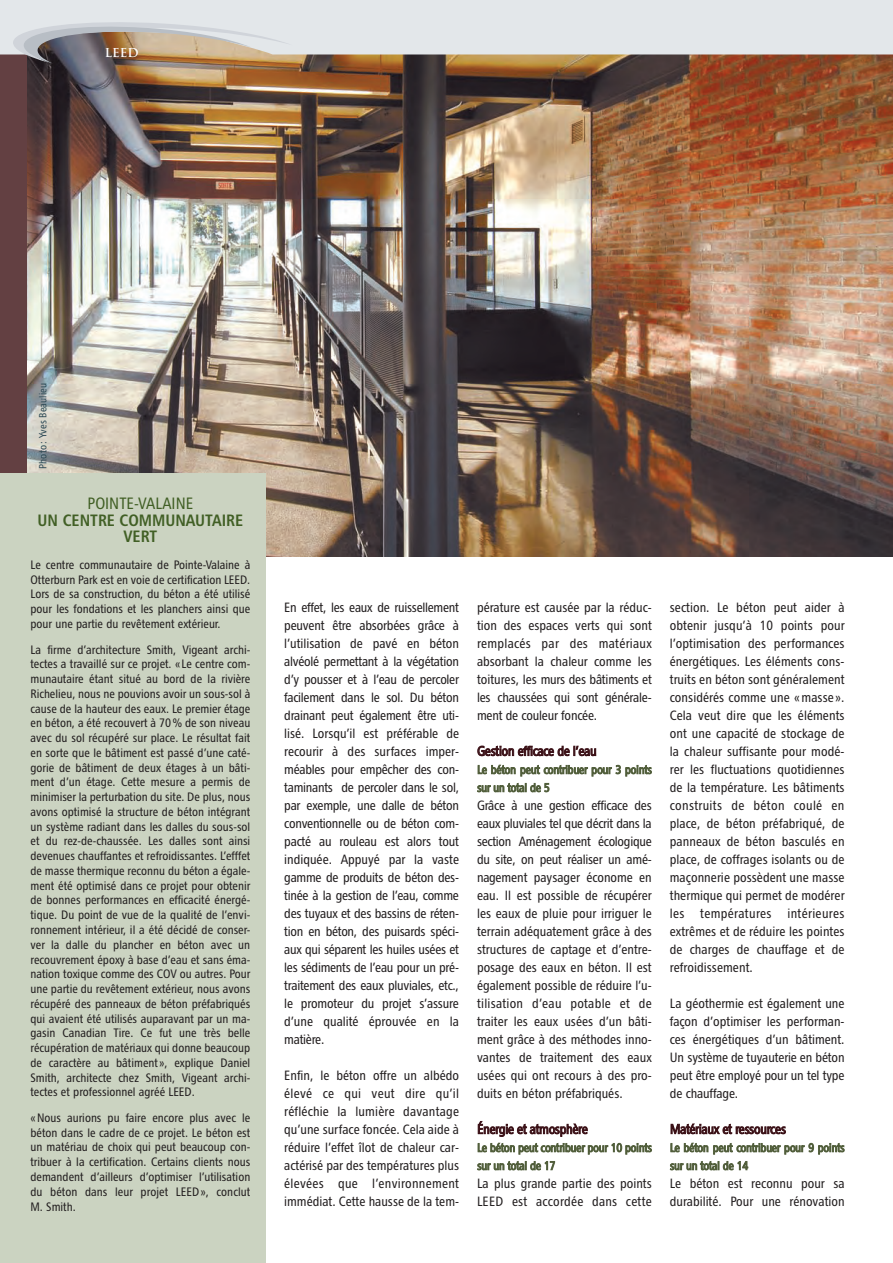
<style>
.page{position:relative;width:893px;height:1263px;background:#fff}
.page>*{position:absolute;margin:0;border:0;box-sizing:border-box;transform-origin:0 0}
.t1{font:16.5px/16.5px "Chaloult Cond Demi Gras";color:#415f25;text-align:center}
.t2{font:13.5px/18px "Chaloult Cond";color:#231f20;text-align:justify}
.t3{font:13.5px "Chaloult Cond";letter-spacing:-.015em;color:#3b1117}
.t4{font:12.3px/14.7px "Chaloult Cond";color:#231f20;text-align:justify}
.t5{font:12px/18px "Chaloult Cond";letter-spacing:-.015em;color:#515e3b}
.t6{font:700 12px "Trajan";color:#fff}
.t7{font:10.5px "Chaloult Cond";color:#2e4a56}
.s1{font-family:"Chaloult Cond"}
</style>
<div class="page">
<img style="left:27px;top:54px;width:866px;height:502px">
<div style="left:0;top:24px;width:27px;height:534px;background:#634042"></div>
<div style="left:0;top:0;width:893px;height:54px;background:#e3e7ea"></div>
<svg style="left:12px;top:19px;width:280px;height:44px;background:#b9aea4"></svg>
<div style="left:0;top:472px;width:266px;height:791px;background:#cbd3c1"></div>
<p class="t6" style="left:105px;top:46px;width:35px">LEED</p>
<p class="t7" style="left:39px;top:469px;width:87px;rotate:-90deg">Photo : Yves Beaulieu</p>
<p class="t1" style="left:38px;top:497px;width:207px"><span class="s1">POINTE-VALAINE<br></span>UN CENTRE COMMUNAUTAIRE<br>VERT</p>
<p class="t4" style="left:31px;top:558px;width:221px">Le centre communautaire de Pointe-Valaine à Otterburn Park est en voie de certification LEED.<br>Lors de sa construction, du béton a été utilisé pour les fondations et les planchers ainsi que pour une partie du revêtement extérieur.</p>
<p class="t4" style="left:31px;top:643px;width:221px">La firme d’architecture Smith, Vigeant archi&shy;tectes a travaillé sur ce projet. «Le centre com&shy;munautaire étant situé au bord de la rivière Richelieu, nous ne pouvions avoir un sous-sol à cause de la hauteur des eaux. Le premier étage en béton, a été recouvert à 70 % de son niveau avec du sol récupéré sur place. Le résultat fait en sorte que le bâtiment est passé d’une caté&shy;gorie de bâtiment de deux étages à un bâti&shy;ment d’un étage. Cette mesure a permis de minimiser la perturbation du site. De plus, nous avons optimisé la structure de béton intégrant un système radiant dans les dalles du sous-sol et du rez-de-chaussée. Les dalles sont ainsi devenues chauffantes et refroidissantes. L’efffet de masse thermique reconnu du béton a égale&shy;ment été optimisé dans ce projet pour obtenir de bonnes performances en efficacité énergé&shy;tique. Du point de vue de la qualité de l’envi&shy;ronnement intérieur, il a été décidé de conser&shy;ver la dalle du plancher en béton avec un recouvrement époxy à base d’eau et sans éma&shy;nation toxique comme des COV ou autres. Pour une partie du revêtement extérieur, nous avons récupéré des panneaux de béton préfabriqués qui avaient été utilisés auparavant par un ma&shy;gasin Canadian Tire. Ce fut une très belle récupération de matériaux qui donne beaucoup de carac tère au bâtiment », explique Daniel Smith, architecte chez Smith, Vigeant archi&shy;tectes et professionnel agréé LEED.</p>
<p class="t4" style="left:31px;top:1111px;width:221px">« Nous aurions pu faire encore plus avec le béton dans le cadre de ce projet. Le béton est un matériau de choix qui peut beaucoup con&shy;tribuer à la certification. Certains clients nous demandent d’ailleurs d’optimiser l’utilisation du béton dans leur projet LEED », conclut M. Smith.</p>
<p class="t2" style="left:284px;top:600px;width:176px">En effet, les eaux de ruissellement peuvent être absorbées grâce à l’utili sation de pavé en béton alvéolé permettant à la végétation d’y pousser et à l’eau de percoler facilement dans le sol. Du béton drainant peut également être uti&shy;lisé. Lorsqu’il est préférable de recourir à des surfaces imper&shy;méables pour empêcher des con&shy;taminants de percoler dans le sol, par exemple, une dalle de béton conventionnelle ou de béton com&shy;pacté au rouleau est alors tout indiquée. Appuyé par la vaste gamme de produits de béton des&shy;tinée à la gestion de l’eau, comme des tuyaux et des bassins de réten&shy;tion en béton, des puisards spéci&shy;aux qui séparent les huiles usées et les sédiments de l’eau pour un pré&shy;traitement des eaux pluviales, etc., le promoteur du projet s’assure d’une qualité éprouvée en la matière.</p>
<p class="t2" style="left:284px;top:1068px;width:176px">Enfin, le béton offre un albédo élevé ce qui veut dire qu’il réfléchie la lumière davantage qu’une surface foncée. Cela aide à réduire l’effet îlot de chaleur car&shy;actérisé par des températures plus élevées que l’environnement immédiat. Cette hausse de la tem-</p>
<p class="t2" style="left:477px;top:600px;width:176px">pérature est causée par la réduc&shy;tion des espaces verts qui sont remplacés par des matériaux absorbant la chaleur comme les toitures, les murs des bâtiments et les chaussées qui sont générale&shy;ment de couleur foncée.</p>
<p class="t3" style="left:477px;top:746px;width:121px">Gestion efficace de l’eau</p>
<p class="t5" style="left:477px;top:762px;width:176px">Le béton peut contribuer pour 3 points sur un total de 5</p>
<p class="t2" style="left:477px;top:798px;width:176px">Grâce à une gestion efficace des eaux pluviales tel que décrit dans la section Aménagement écologique du site, on peut réaliser un amé&shy;nagement paysager économe en eau. Il est possible de récupérer les eaux de pluie pour irriguer le terrain adé quatement grâce à des structures de captage et d’entre&shy;posage des eaux en béton. Il est également possible de réduire l’u&shy;tilisation d’eau potable et de traiter les eaux usées d’un bâti&shy;ment grâce à des méthodes inno&shy;vantes de traitement des eaux usées qui ont recours à des pro&shy;duits en béton préfabriqués.</p>
<p class="t3" style="left:477px;top:1124px;width:112px">Énergie et atmosphère</p>
<p class="t5" style="left:477px;top:1140px;width:176px">Le béton peut contribuer pour 10 points sur un total de 17</p>
<p class="t2" style="left:477px;top:1176px;width:176px">La plus grande partie des points<br>LEED est accordée dans cette</p>
<p class="t2" style="left:670px;top:600px;width:176px">section. Le béton peut aider à obtenir jusqu’à 10 points pour l’optimisation des performances énergétiques. Les éléments cons&shy;truits en béton sont généralement considérés comme une « masse ».<br>Cela veut dire que les éléments ont une capacité de stockage de la chaleur suffisante pour modé&shy;rer les fluctuations quotidiennes de la température. Les bâtiments construits de béton coulé en place, de béton préfa briqué, de panneaux de béton basculés en place, de coffrages isolants ou de maçonnerie possèdent une masse thermique qui permet de modérer les températures intérieures extrêmes et de réduire les pointes de charges de chauffage et de refroidissement.</p>
<p class="t2" style="left:670px;top:996px;width:176px">La géothermie est également une façon d’optimiser les performan&shy;ces énergétiques d’un bâtiment.<br>Un système de tuyauterie en béton peut être employé pour un tel type de chauffage.</p>
<p class="t3" style="left:670px;top:1124px;width:118px">Matériaux et ressources</p>
<p class="t5" style="left:670px;top:1140px;width:176px">Le béton peut contribuer pour 9 points sur un total de 14</p>
<p class="t2" style="left:670px;top:1176px;width:176px">Le béton est reconnu pour sa durabilité. Pour une rénovation</p>
</div>
